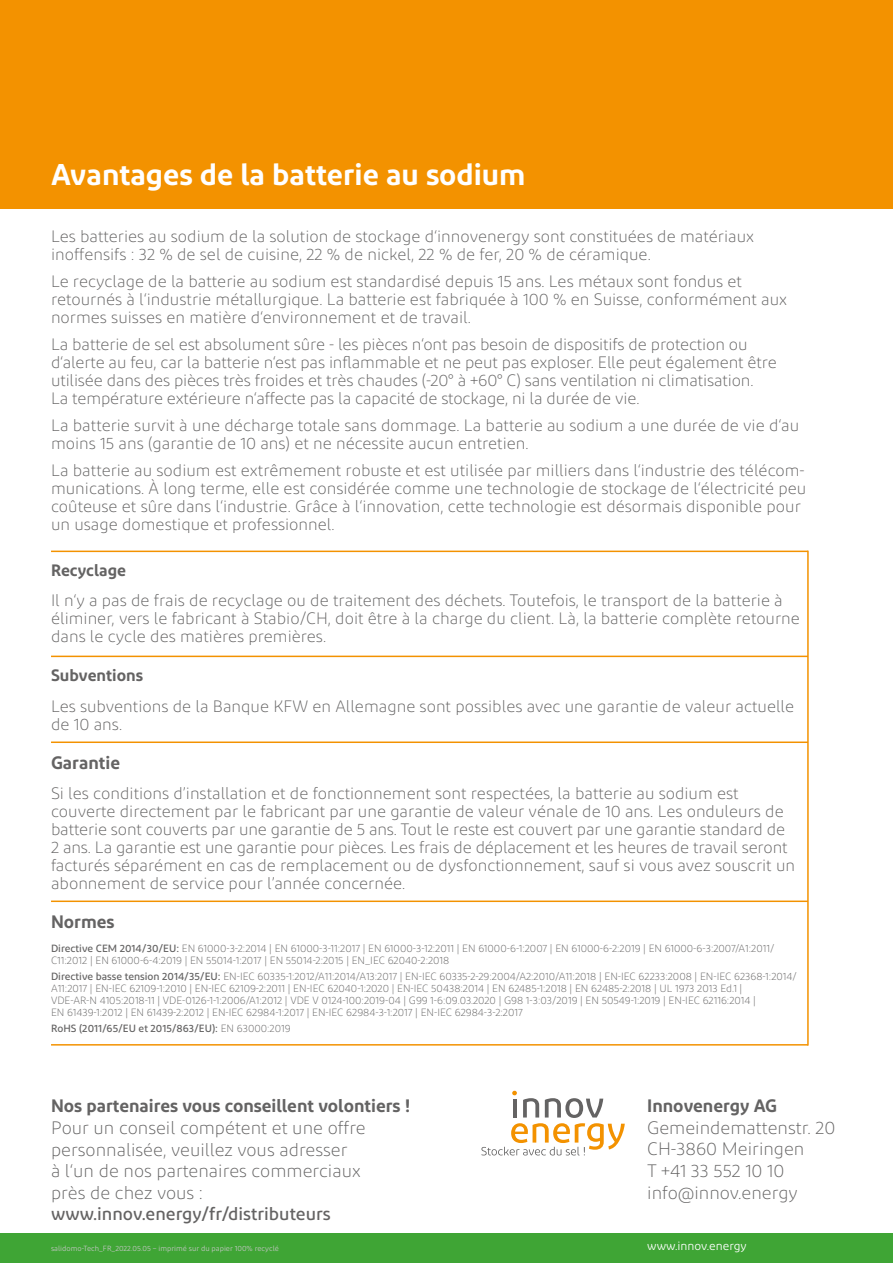
<style>
.page{position:relative;width:893px;height:1263px;background:#fff}
.page>*{position:absolute;margin:0;border:0;box-sizing:border-box;transform-origin:0 0}
.t1{font:600 30px "Diodrum";color:#fff}
.t2{font:300 18px/21.6px "Diodrum";color:#646363}
.t3{font:600 18px "Diodrum";color:#646363}
.t4{font:500 18px "Diodrum";color:#646363}
.t5{font:300 16.5px/18px "Diodrum";color:#646363}
.t6{font:600 16.5px "Diodrum";color:#646363}
.t7{font:12px "Diodrum";color:#fff}
.t8{font:300 10.5px/12px "Diodrum";color:#646363}
.t9{font:500 10.5px "Diodrum";color:#646363}
.t10{font:7.5px "Diodrum";color:#c6c6c6}
.s1{font-weight:500}
.s2{font-weight:300}
</style>
<div class="page">
<div style="left:0;top:0;width:893px;height:208px;background:#f39200"></div>
<div style="left:0;top:1233px;width:893px;height:30px;background:#3fa535"></div>
<svg style="left:481px;top:1091px;width:144px;height:64px"></svg>
<hr style="left:51px;top:900px;width:757px;height:2px;background:#f39200">
<hr style="left:51px;top:1044px;width:757px;height:1px;background:#f39200">
<hr style="left:807px;top:551px;width:2px;height:494px;background:#f39200">
<hr style="left:51px;top:741px;width:757px;height:2px;background:#f39200">
<hr style="left:51px;top:551px;width:757px;height:1px;background:#f39200">
<hr style="left:51px;top:656px;width:757px;height:1px;background:#f39200">
<h1 class="t1" style="left:51px;top:155px;width:476px">Avantages de la batterie au sodium</h1>
<p class="t5" style="left:51px;top:227px;width:705px">Les batteries au sodium de la solution de stockage d‘innovenergy sont constituées de matériaux inoffensifs : 32 % de sel de cuisine, 22 % de nickel, 22 % de fer, 20 % de céramique.</p>
<p class="t5" style="left:51px;top:272px;width:738px">Le recyclage de la batterie au sodium est standardisé depuis 15 ans. Les métaux sont fondus et retournés à l‘industrie métallurgique. La batterie est fabriquée à 100 % en Suisse, conformément aux normes suisses en matière d‘environnement et de travail.</p>
<p class="t5" style="left:51px;top:335px;width:727px">La batterie de sel est absolument sûre - les pièces n‘ont pas besoin de dispositifs de protection ou d‘alerte au feu, car la batterie n‘est pas inflammable et ne peut pas exploser. Elle peut également être utilisée dans des pièces très froides et très chaudes (-20° à +60° C) sans ventilation ni climatisation.<br>La température extérieure n‘affecte pas la capacité de stockage, ni la durée de vie.</p>
<p class="t5" style="left:51px;top:416px;width:750px">La batterie survit à une décharge totale sans dommage. La batterie au sodium a une durée de vie d‘au moins 15 ans (garantie de 10 ans) et ne nécessite aucun entretien.</p>
<p class="t5" style="left:51px;top:461px;width:757px">La batterie au sodium est extrêmement robuste et est utilisée par milliers dans l‘industrie des télécom&shy;munications. À long terme, elle est considérée comme une technologie de stockage de l‘électricité peu coûteuse et sûre dans l‘industrie. Grâce à l‘innovation, cette technologie est désormais disponible pour un usage domestique et professionnel.</p>
<p class="t6" style="left:51px;top:560px;width:77px">Recyclage</p>
<p class="t5" style="left:51px;top:591px;width:750px">Il n‘y a pas de frais de recyclage ou de traitement des déchets. Toutefois, le transport de la batterie à éliminer, vers le fabricant à Stabio/CH, doit être à la charge du client. Là, la batterie complète retourne dans le cycle des matières premières.</p>
<p class="t6" style="left:51px;top:665px;width:94px">Subventions</p>
<p class="t5" style="left:51px;top:696px;width:745px">Les subventions de la Banque KFW en Allemagne sont possibles avec une garantie de valeur actuelle de 10 ans.</p>
<p class="t3" style="left:51px;top:751px;width:71px">Garantie</p>
<p class="t5" style="left:51px;top:783px;width:746px">Si les conditions d’installation et de fonctionnement sont respectées, la batterie au sodium est couverte directement par le fabricant par une garantie de valeur vénale de 10 ans. Les onduleurs de batterie sont couverts par une garantie de 5 ans. Tout le reste est couvert par une garantie standard de 2 ans. La garantie est une garantie pour pièces. Les frais de déplacement et les heures de travail seront facturés séparément en cas de remplacement ou de dysfonctionnement, sauf si vous avez souscrit un abonnement de service pour l’année concernée.</p>
<p class="t3" style="left:51px;top:910px;width:65px">Normes</p>
<p class="t8" style="left:51px;top:942px;width:725px"><span class="s1">Directive CEM 2014/30/EU:</span> EN 61000-3-2:2014 | EN 61000-3-11:2017 | EN 61000-3-12:2011 | EN 61000-6-1:2007 | EN 61000-6-2:2019 | EN 61000-6-3:2007/A1:2011/<br>C11:2012 | EN 61000-6-4:2019 | EN 55014-1:2017 | EN 55014-2:2015 | EN_IEC 62040-2:2018</p>
<p class="t8" style="left:51px;top:970px;width:747px"><span class="s1">Directive basse tension 2014/35/EU:</span> EN-IEC 60335-1:2012/A11:2014/A13:2017 | EN-IEC 60335-2-29:2004/A2:2010/A11:2018 | EN-IEC 62233:2008 | EN-IEC 62368-1:2014/ A11:2017 | EN-IEC 62109-1:2010 | EN-IEC 62109-2:2011 | EN-IEC 62040-1:2020 | EN-IEC 50438:2014 | EN 62485-1:2018 | EN 62485-2:2018 | UL 1973 2013 Ed.1 |<br>VDE-AR-N 4105:2018-11 | VDE-0126-1-1:2006/A1:2012 | VDE V 0124-100:2019-04 | G99 1-6:09.03.2020 | G98 1-3:03/2019 | EN 50549-1:2019 | EN-IEC 62116:2014 |<br>EN 61439-1:2012 | EN 61439-2:2012 | EN-IEC 62984-1:2017 | EN-IEC 62984-3-1:2017 | EN-IEC 62984-3-2:2017</p>
<p class="t9" style="left:51px;top:1022px;width:241px">RoHS (2011/65/EU et 2015/863/EU): <span class="s2">EN 63000:2019</span></p>
<p class="t3" style="left:51px;top:1094px;width:361px">Nos partenaires vous conseillent volontiers !</p>
<p class="t2" style="left:51px;top:1117px;width:316px">Pour un conseil compétent et une offre personnalisée, veuillez vous adresser<br>à l‘un de nos partenaires commerciaux près de chez vous :</p>
<p class="t4" style="left:51px;top:1203px;width:281px">www.innov.energy/fr/distributeurs</p>
<p class="t10" style="left:51px;top:1244px;width:229px">salidomo-Tech_FR_2022.05.05 – imprimé sur du papier 100% recyclé</p>
<p class="t3" style="left:647px;top:1094px;width:131px">Innovenergy AG</p>
<p class="t2" style="left:647px;top:1116px;width:190px">Gemeindemattenstr. 20<br>CH-3860 Meiringen<br>T +41 33 552 10 10 info@innov.energy</p>
<p class="t7" style="left:647px;top:1239px;width:101px">www.innov.energy</p>
</div>
